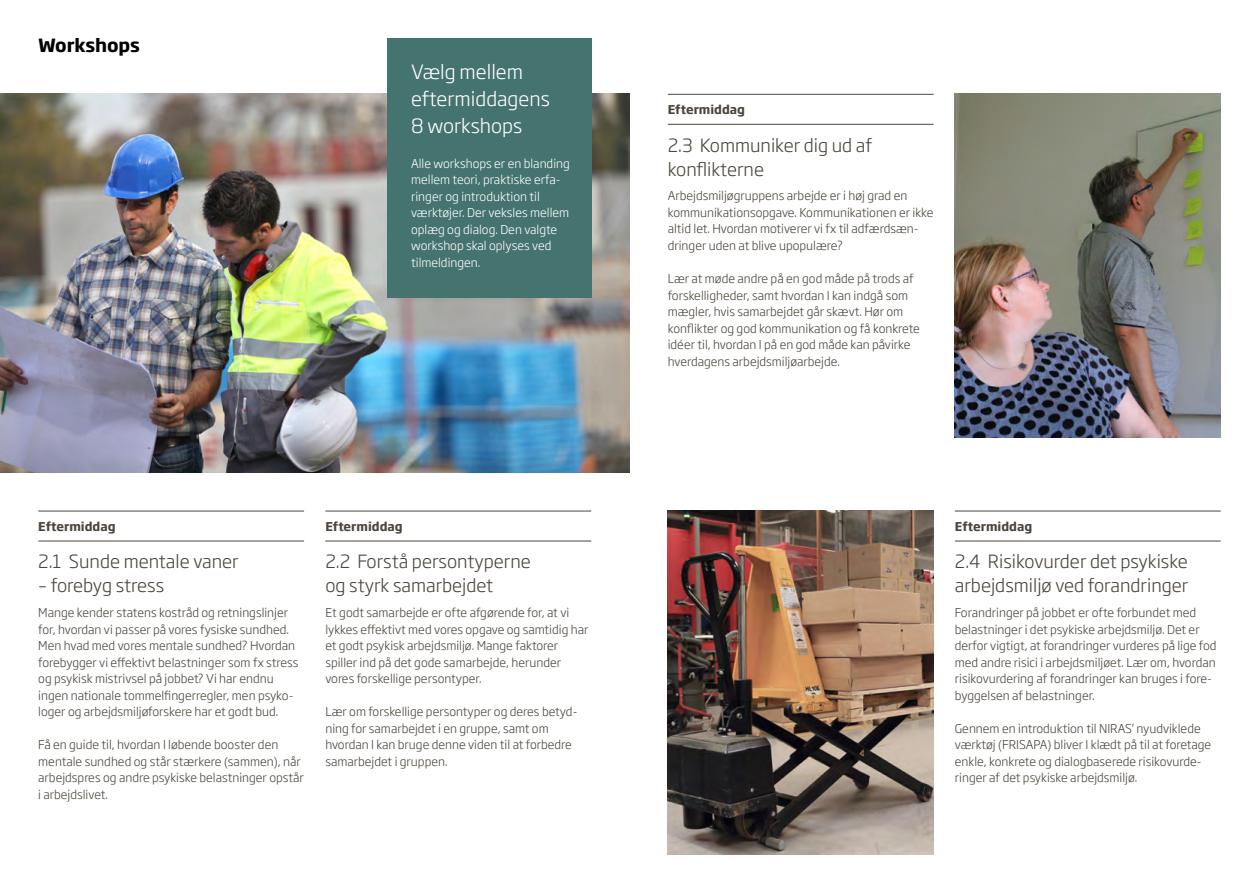
<style>
.page{position:relative;width:1259px;height:893px;background:#fff}
.page>*{position:absolute;margin:0;border:0;box-sizing:border-box;transform-origin:0 0}
.t1{font:300 19.5px/27px "Soho Gothic Pro";color:#fff}
.t2{font:300 18px/24px "Soho Gothic Pro";color:#4b453c}
.t3{font:700 18px "Soho Gothic Pro";letter-spacing:-.01em;color:#000}
.t4{font:300 12px/16.5px "Soho Gothic Pro";color:#4b453c}
.t5{font:300 12px/16.5px "Soho Gothic Pro";color:#fff}
.t6{font:700 12px "Soho Gothic Pro";color:#4b453c}
</style>
<div class="page">
<img style="left:0;top:94px;width:629px;height:379px">
<img style="left:668px;top:510px;width:265px;height:345px">
<img style="left:955px;top:94px;width:265px;height:344px">
<div style="left:387px;top:38px;width:204px;height:260px;background:#45736f"></div>
<hr style="left:38px;top:511px;width:266px;height:1px;background:#4b453c">
<hr style="left:38px;top:541px;width:266px;height:1px;background:#4b453c">
<hr style="left:325px;top:511px;width:266px;height:1px;background:#4b453c">
<hr style="left:325px;top:541px;width:266px;height:1px;background:#4b453c">
<hr style="left:668px;top:94px;width:265px;height:1px;background:#4b453c">
<hr style="left:668px;top:124px;width:265px;height:1px;background:#4b453c">
<hr style="left:955px;top:511px;width:265px;height:1px;background:#4b453c">
<hr style="left:955px;top:541px;width:265px;height:1px;background:#4b453c">
<h2 class="t3" style="left:38px;top:32px;width:103px">Workshops</h2>
<h1 class="t1" style="left:411px;top:57px;width:140px">Vælg mellem eftermiddagens<br>8 workshops</h1>
<p class="t5" style="left:411px;top:154px;width:160px">Alle workshops er en blanding mellem teori, praktiske erfa&shy;ringer og introduktion til værktøjer. Der veksles mellem oplæg og dialog. Den valgte workshop skal oplyses ved tilmeldingen.</p>
<p class="t6" style="left:38px;top:517px;width:79px">Eftermiddag</p>
<h2 class="t2" style="left:38px;top:549px;width:202px">2.1 Sunde mentale vaner</h2>
<h2 class="t2" style="left:38px;top:573px;width:127px">– forebyg stress</h2>
<p class="t4" style="left:38px;top:604px;width:262px">Mange kender statens kostråd og retningslinjer for, hvordan vi passer på vores fysiske sundhed.<br>Men hvad med vores mentale sundhed? Hvordan forebygger vi effektivt belastninger som fx stress og psykisk mistrivsel på jobbet? Vi har endnu ingen nationale tommelfingerregler, men psyko&shy;loger og arbejdsmiljøforskere har et godt bud.</p>
<p class="t4" style="left:38px;top:736px;width:267px">Få en guide til, hvordan I løbende booster den mentale sundhed og står stærkere (sammen), når arbejdspres og andre psykiske belastninger opstår i arbejdslivet.</p>
<p class="t6" style="left:325px;top:517px;width:79px">Eftermiddag</p>
<h2 class="t2" style="left:325px;top:549px;width:207px">2.2 Forstå persontyperne og styrk samarbejdet</h2>
<p class="t4" style="left:325px;top:604px;width:265px">Et godt samarbejde er ofte afgørende for, at vi lykkes effektivt med vores opgave og samtidig har et godt psykisk arbejdsmiljø. Mange faktorer spiller ind på det gode samarbejde, herunder vores forskellige persontyper.</p>
<p class="t4" style="left:325px;top:703px;width:253px">Lær om forskellige persontyper og deres betyd&shy;ning for samarbejdet i en gruppe, samt om hvordan I kan bruge denne viden til at forbedre samarbejdet i gruppen.</p>
<p class="t6" style="left:668px;top:100px;width:79px">Eftermiddag</p>
<h2 class="t2" style="left:668px;top:132px;width:206px">2.3 Kommuniker dig ud af konflikterne</h2>
<p class="t4" style="left:668px;top:187px;width:267px">Arbejdsmiljøgruppens arbejde er i høj grad en kommunikationsopgave. Kommunikationen er ikke altid let. Hvordan motiverer vi fx til adfærdsæn&shy;dringer uden at blive upopulære?</p>
<p class="t4" style="left:668px;top:270px;width:254px">Lær at møde andre på en god måde på trods af forskelligheder, samt hvordan I kan indgå som mægler, hvis samarbejdet går skævt. Hør om konflikter og god kommunikation og få konkrete idéer til, hvordan I på en god måde kan påvirke hverdagens arbejdsmiljøarbejde.</p>
<p class="t6" style="left:955px;top:517px;width:79px">Eftermiddag</p>
<h2 class="t2" style="left:955px;top:549px;width:235px">2.4 Risikovurder det -psykiske arbejdsmiljø ved forandringer</h2>
<p class="t4" style="left:955px;top:604px;width:263px">Forandringer på jobbet er ofte forbundet med belastninger i det psykiske arbejdsmiljø. Det er derfor vigtigt, at forandringer vurderes på lige fod med andre risici i arbejdsmiljøet. Lær om, hvordan risikovurdering af forandringer kan bruges i fore&shy;byggelsen af belastninger.</p>
<p class="t4" style="left:955px;top:719px;width:258px">Gennem en introduktion til NIRAS’ nyudviklede værktøj (FRISAPA) bliver I klædt på til at foretage enkle, konkrete og dialogbaserede risikovurde&shy;ringer af det psykiske arbejdsmiljø.</p>
</div>
